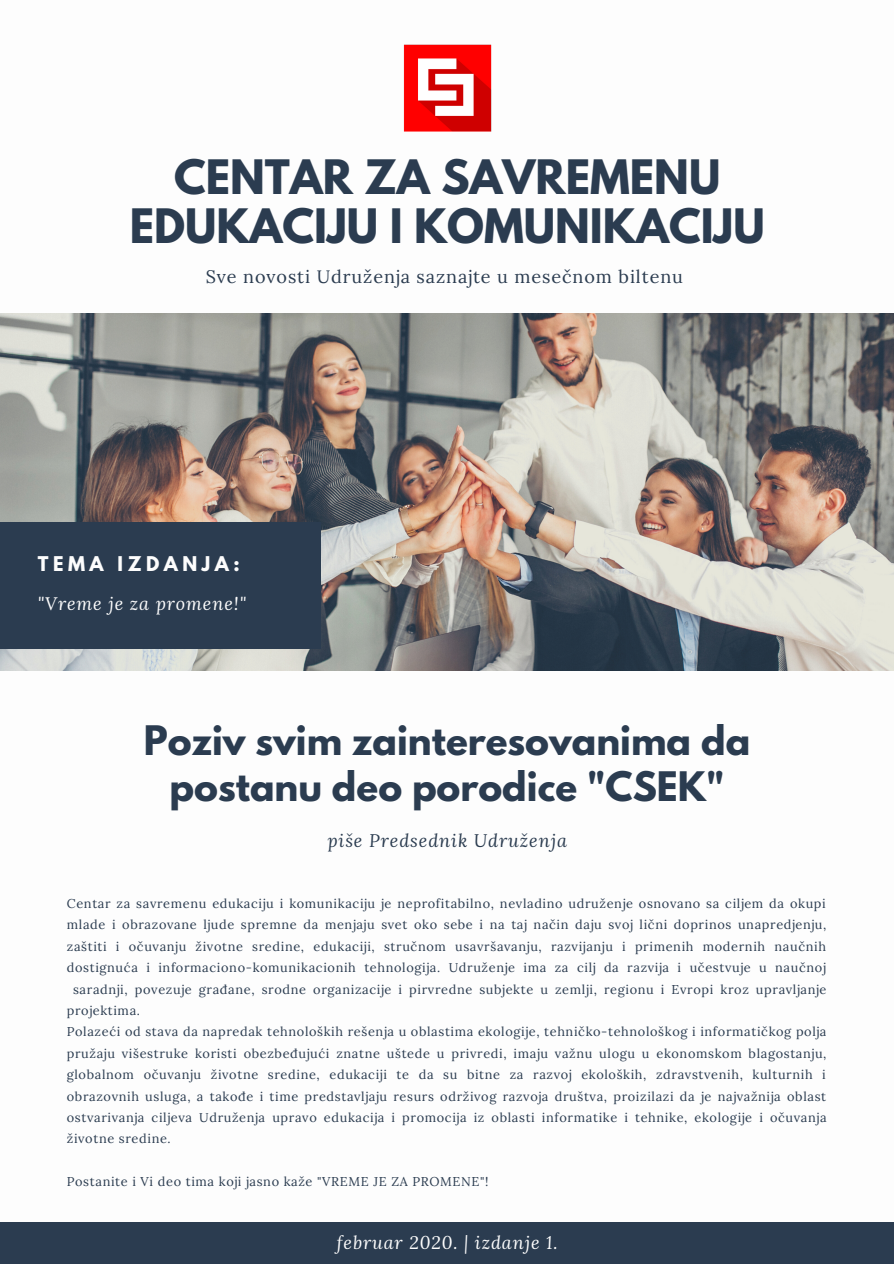
<style>
.page{position:relative;width:894px;height:1264px;background:#fff}
.page>*{position:absolute;margin:0;border:0;box-sizing:border-box;transform-origin:0 0}
.t1{font:700 42px/49.5px "League Spartan";color:#2b3c50;text-align:center}
.t2{font:700 36px/46.2px "League Spartan";color:#2b3c50;text-align:center}
.t3{font:18px "Lora";letter-spacing:.05em;color:#2b3c50}
.t4{font:italic 18px "Lora";letter-spacing:.05em;color:#fdfdfd}
.t5{font:italic 18px "Lora";letter-spacing:.05em;color:#2b3c50}
.t6{font:700 18px "League Spartan";letter-spacing:.25em;color:#fdfdfd}
.t7{font:12.75px "Lora";letter-spacing:.05em;color:#2b3c50}
</style>
<div class="page">
<img style="left:0;top:313px;width:893px;height:357px">
<div style="left:0;top:522px;width:321px;height:126px;background:#2b3c50"></div>
<div style="left:0;top:1221px;width:893px;height:42px;background:#2b3c50"></div>
<img style="left:403px;top:44px;width:89px;height:88px">
<h1 class="t1" style="left:130px;top:157px;width:636px">CENTAR ZA SAVREMENU<br>EDUKACIJU I KOMUNIKACIJU</h1>
<h3 class="t3" style="left:206px;top:265px;width:478px">Sve novosti Udruženja saznajte u mesečnom biltenu</h3>
<h3 class="t6" style="left:38px;top:554px;width:203px">TEMA IZDANJA:</h3>
<h3 class="t4" style="left:38px;top:591px;width:210px">"Vreme je za promene!"</h3>
<h2 class="t2" style="left:144px;top:722px;width:607px">Poziv svim zainteresovanima da postanu deo porodice "CSEK"</h2>
<h3 class="t5" style="left:327px;top:828px;width:241px">piše Predsednik Udruženja</h3>
<p class="t7" style="left:67px;top:895px;width:760px">Centar za savremenu edukaciju i komunikaciju je neprofitabilno, nevladino udruženje osnovano sa ciljem da okupi</p>
<p class="t7" style="left:67px;top:916px;width:760px">mlade i obrazovane ljude spremne da menjaju svet oko sebe i na taj način daju svoj lični doprinos unapredjenju,</p>
<p class="t7" style="left:67px;top:938px;width:760px">zaštiti i očuvanju životne sredine, edukaciji, stručnom usavršavanju, razvijanju i primenih modernih naučnih</p>
<p class="t7" style="left:67px;top:959px;width:760px">dostignuća i informaciono-komunikacionih tehnologija. Udruženje ima za cilj da razvija i učestvuje u naučnoj</p>
<p class="t7" style="left:73px;top:980px;width:754px">saradnji, povezuje građane, srodne organizacije i pirvredne subjekte u zemlji, regionu i Evropi kroz upravljanje</p>
<p class="t7" style="left:67px;top:1002px;width:75px">projektima.</p>
<p class="t7" style="left:67px;top:1023px;width:761px">Polazeći od stava da napredak tehnoloških rešenja u oblastima ekologije, tehničko-tehnološkog i informatičkog polja</p>
<p class="t7" style="left:67px;top:1045px;width:761px">pružaju višestruke koristi obezbeđujući znatne uštede u privredi, imaju važnu ulogu u ekonomskom blagostanju,</p>
<p class="t7" style="left:67px;top:1066px;width:760px">globalnom očuvanju životne sredine, edukaciji te da su bitne za razvoj ekoloških, zdravstvenih, kulturnih i</p>
<p class="t7" style="left:67px;top:1087px;width:760px">obrazovnih usluga, a takođe i time predstavljaju resurs održivog razvoja društva, proizilazi da je najvažnija oblast</p>
<p class="t7" style="left:67px;top:1109px;width:761px">ostvarivanja ciljeva Udruženja upravo edukacija i promocija iz oblasti informatike i tehnike, ekologije i očuvanja</p>
<p class="t7" style="left:67px;top:1130px;width:105px">životne sredine.</p>
<p class="t7" style="left:67px;top:1173px;width:423px">Postanite i Vi deo tima koji jasno kaže "VREME JE ZA PROMENE"!</p>
<h3 class="t4" style="left:336px;top:1229px;width:222px">februar 2020. | izdanje 1.</h3>
</div>
